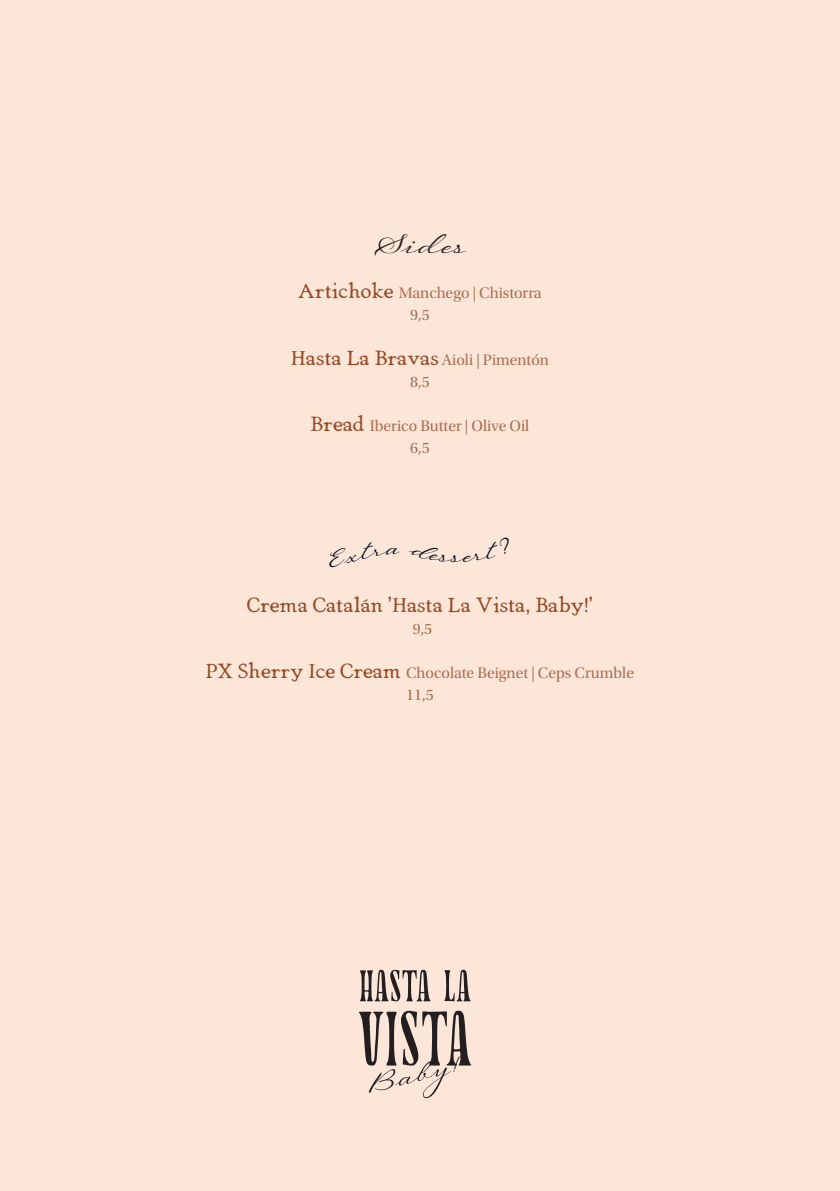
<style>
.page{position:relative;width:840px;height:1191px;background:#fff}
.page>*{position:absolute;margin:0;border:0;box-sizing:border-box;transform-origin:0 0}
.t1{font:39.6px "Regina";color:#231f20}
.GERECHT_TITLE{font:20px "Grand Baron";color:#994721}
.GERECHT_TITLE-2{font:16px/22px "Utopia Std Subh";color:#ad6c4e;text-align:center}
.s1{font-family:"Grand Baron";font-size:20px;color:#994721}
</style>
<div class="page">
<div style="left:0;top:0;width:839px;height:1191px;background:#fbe6d8"></div>
<svg style="left:360px;top:969px;width:70px;height:32px"></svg>
<svg style="left:444px;top:969px;width:26px;height:32px"></svg>
<svg style="left:359px;top:1010px;width:112px;height:88px"></svg>
<p class="t1" style="left:374px;top:217px;width:93px">Sides</p>
<p class="GERECHT_TITLE-2" style="left:298px;top:282px;width:245px"><span class="s1">Artichoke</span> Manchego | Chistorra</p>
<p class="GERECHT_TITLE-2" style="left:410px;top:304px;width:21px">9,5</p>
<p class="GERECHT_TITLE-2" style="left:291px;top:348px;width:259px"><span class="s1">Hasta La Bravas</span> Aioli | Pimentón</p>
<p class="GERECHT_TITLE-2" style="left:410px;top:370px;width:21px">8,5</p>
<p class="GERECHT_TITLE-2" style="left:310px;top:414px;width:220px"><span class="s1">Bread</span> Iberico Butter | Olive Oil<br>6,5</p>
<p class="GERECHT_TITLE" style="left:247px;top:589px;width:347px">Crema Catalán 'Hasta La Vista, Baby!'</p>
<p class="GERECHT_TITLE-2" style="left:412px;top:618px;width:21px">9,5</p>
<p class="GERECHT_TITLE-2" style="left:206px;top:662px;width:429px"><span class="s1">PX Sherry Ice Cream</span> Chocolate Beignet | Ceps Crumble</p>
<p class="GERECHT_TITLE-2" style="left:406px;top:684px;width:29px">11,5</p>
</div>
